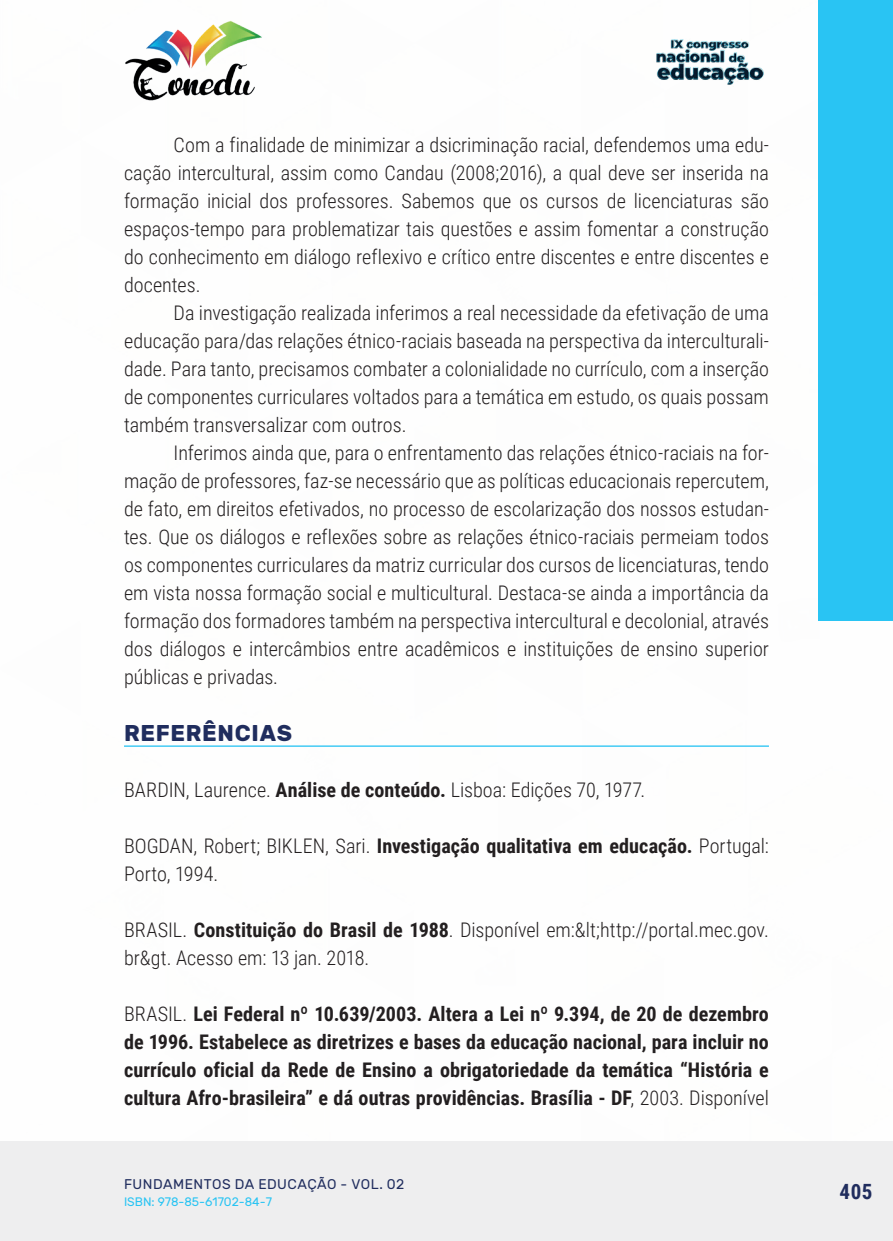
<style>
.page{position:relative;width:893px;height:1241px;background:#fff}
.page>*{position:absolute;margin:0;border:0;box-sizing:border-box;transform-origin:0 0}
._10_SUBTITULO{font:700 22.75px "Rubik";letter-spacing:.03em;color:#202d5e}
.t1{font:700 21px "Roboto Condensed";color:#202d5e}
._9_CORPO{font:300 20.12px/28px "Roboto Condensed";color:#231f20;text-align:justify}
._17_REFERENCIAS{font:700 20.12px/28px "Roboto Condensed";letter-spacing:.005em;color:#231f20;text-align:justify}
._17_REFERENCIAS-2{font:300 20.12px/28px "Roboto Condensed";color:#231f20}
.t2{font:14px "Rubik";letter-spacing:.03em;color:#202d5e}
.t3{font:12.25px "Rubik";color:#29c4f3}
.s1{font-weight:700}
.s2{font-weight:300}
</style>
<div class="page">
<div style="left:0;top:1141px;width:893px;height:99px;background:#eeeeef"></div>
<div style="left:819px;top:0;width:74px;height:620px;background:#29c4f3"></div>
<img style="left:125px;top:20px;width:137px;height:81px">
<img style="left:656px;top:39px;width:108px;height:46px">
<hr style="left:124px;top:745px;width:645px;height:1px;background:#29c4f3">
<p class="_9_CORPO" style="left:124px;top:130px;width:646px;text-indent:50px">Com a finalidade de minimizar a dsicriminação racial, defendemos uma edu&shy;cação intercultural, assim como Candau (2008;2016), a qual deve ser inserida na formação inicial dos professores. Sabemos que os cursos de licenciaturas são espaços-tempo para problematizar tais questões e assim fomentar a construção do conhecimento em diálogo reflexivo e crítico entre discentes e entre discentes e docentes.</p>
<p class="_9_CORPO" style="left:124px;top:298px;width:646px;text-indent:50px">Da investigação realizada inferimos a real necessidade da efetivação de uma educação para/das relações étnico-raciais baseada na perspectiva da interculturali&shy;dade. Para tanto, precisamos combater a colonialidade no currículo, com a inserção de componentes curriculares voltados para a temática em estudo, os quais possam também transversalizar com outros.</p>
<p class="_9_CORPO" style="left:124px;top:438px;width:646px;text-indent:50px">Inferimos ainda que, para o enfrentamento das relações étnico-raciais na for&shy;mação de professores, faz-se necessário que as políticas educacionais repercutem, de fato, em direitos efetivados, no processo de escolarização dos nossos estudan&shy;tes. Que os diálogos e reflexões sobre as relações étnico-raciais permeiam todos os componentes curriculares da matriz curricular dos cursos de licenciaturas, tendo em vista nossa formação social e multicultural. Destaca-se ainda a importância da formação dos formadores também na perspectiva intercultural e decolonial, através dos diálogos e intercâmbios entre acadêmicos e instituições de ensino superior públicas e privadas.</p>
<p class="_10_SUBTITULO" style="left:124px;top:719px;width:170px">REFERÊNCIAS</p>
<p class="_17_REFERENCIAS-2" style="left:124px;top:774px;width:523px">BARDIN, Laurence. <span class="s1">Análise de conteúdo.</span> Lisboa: Edições 70, 1977.</p>
<p class="_17_REFERENCIAS-2" style="left:124px;top:830px;width:646px">BOGDAN, Robert; BIKLEN, Sari. <span class="s1">Investigação qualitativa em educação.</span> Portugal:<br>Porto, 1994.</p>
<p class="_17_REFERENCIAS-2" style="left:124px;top:914px;width:646px">BRASIL. <span class="s1">Constituição do Brasil de 1988</span>. Disponível em:&amp;lt;http://portal.mec.gov. br&amp;gt. Acesso em: 13 jan. 2018.</p>
<p class="_17_REFERENCIAS" style="left:124px;top:998px;width:646px"><span class="s2">BRASIL.</span> Lei Federal nº 10.639/2003. Altera a Lei nº 9.394, de 20 de dezembro de 1996. Estabelece as diretrizes e bases da educação nacional, para incluir no currículo oficial da Rede de Ensino a obrigatoriedade da temática “História e cultura Afro-brasileira” e dá outras providências. Brasília - DF<span class="s2">, 2003. Disponível</span></p>
<p class="t2" style="left:124px;top:1175px;width:282px">FUNDAMENTOS DA EDUCAÇÃO - VOL. 02</p>
<p class="t3" style="left:124px;top:1194px;width:149px">ISBN: 978-85-61702-84-7</p>
<p class="t1" style="left:839px;top:1176px;width:34px">405</p>
</div>
